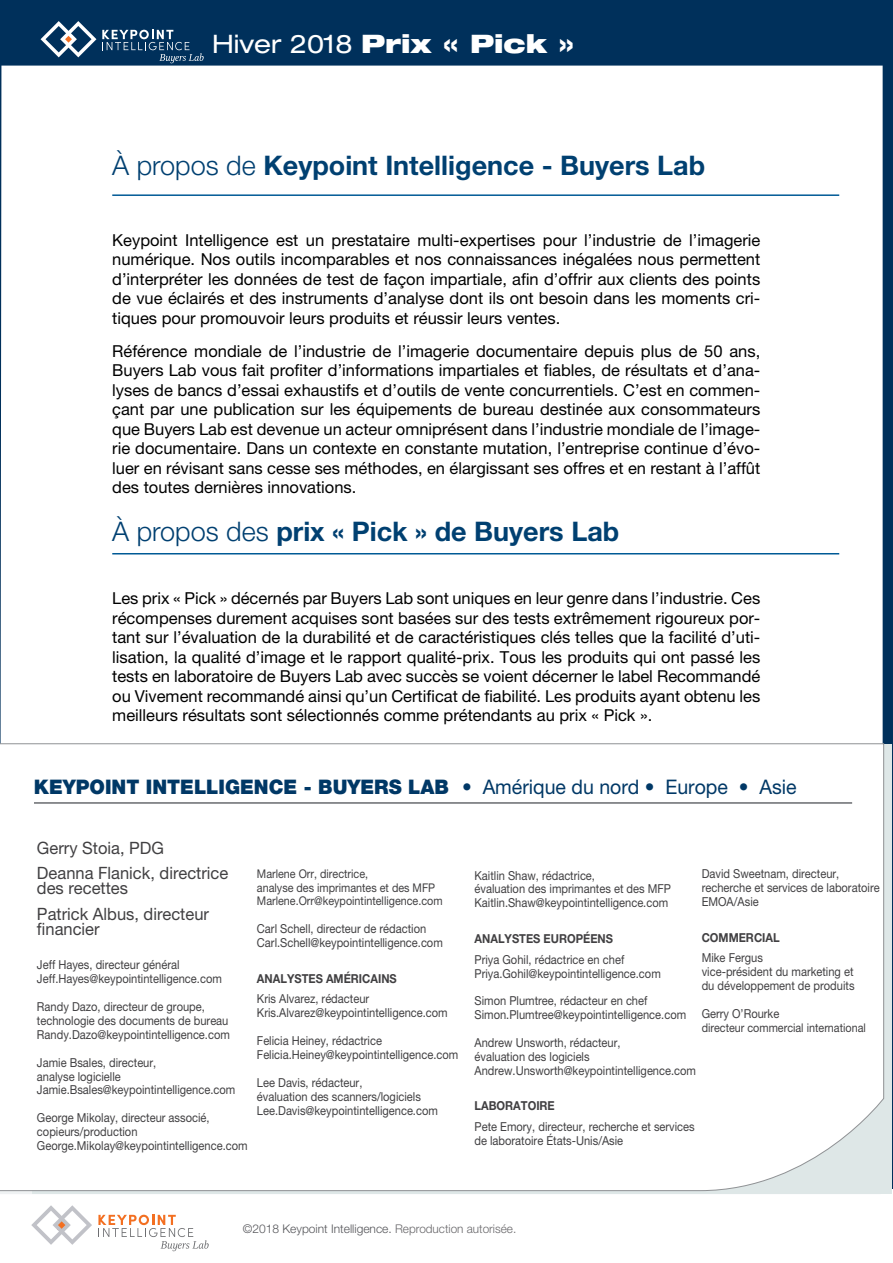
<style>
.page{position:relative;width:893px;height:1263px;background:#fff}
.page>*{position:absolute;margin:0;border:0;box-sizing:border-box;transform-origin:0 0}
.t1{font:700 27px "Helvetica Neue LT Pro";color:#004071}
.t2{font:900 expanded 25.5px "Helvetica Neue LT Pro";color:#fff}
.t3{font:900 20.1px "Helvetica Neue LT Pro";color:#003866}
.t4{font:16.95px/25.8px "Helvetica Neue LT Pro";color:#414042}
.t5{font:16.5px/19.5px "Helvetica Neue LT Pro";color:#000;text-align:justify}
.t6{font:12.3px/14px "Helvetica Neue LT Pro";color:#414042;scale:.9 1}
.t7{font:700 12.3px "Helvetica Neue LT Pro";color:#414042;scale:.9 1}
.t8{font:12px/13.5px "Helvetica Neue LT Pro";color:#414042;scale:.9 1}
.t9{font:300 12px "Helvetica Neue LT Pro";color:#55565a}
.s1{font-weight:400}
.s2{font-weight:300}
.s3{color:#68676a}
</style>
<div class="page">
<div style="left:0;top:0;width:893px;height:1188px;background:#00305b"></div>
<div style="left:0;top:66px;width:883px;height:677px;background:#fff"></div>
<svg style="left:31px;top:1205px;width:61px;height:40px"></svg>
<svg style="left:98px;top:1215px;width:111px;height:36px"></svg>
<div style="left:0;top:743px;width:884px;height:448px;background:#fff"></div>
<hr style="left:34px;top:802px;width:818px;height:2px;background:#808285">
<hr style="left:112px;top:194px;width:727px;height:2px;background:#005a96">
<hr style="left:112px;top:553px;width:727px;height:1px;background:#005a96">
<svg style="left:41px;top:21px;width:55px;height:36px"></svg>
<svg style="left:102px;top:30px;width:102px;height:33px"></svg>
<h2 class="t2" style="left:212px;top:27px;width:364px"><span class="s1">Hiver 2018</span> Prix « Pick »</h2>
<h1 class="t1" style="left:112px;top:149px;width:594px"><span class="s2">À propos de</span> Keypoint Intelligence - Buyers Lab</h1>
<p class="t5" style="left:112px;top:230px;width:650px">Keypoint Intelligence est un prestataire multi-expertises pour l’industrie de l’imagerie numérique. Nos outils incomparables et nos connaissances inégalées nous permettent d’interpréter les données de test de façon impartiale, afin d’offrir aux clients des points de vue éclairés et des instruments d’analyse dont ils ont besoin dans les moments cri&shy;tiques pour promouvoir leurs produits et réussir leurs ventes.</p>
<p class="t5" style="left:112px;top:341px;width:650px">Référence mondiale de l’industrie de l’imagerie documentaire depuis plus de 50 ans, Buyers Lab vous fait profiter d’informations impartiales et fiables, de résultats et d’ana&shy;lyses de bancs d’essai exhaustifs et d’outils de vente concurrentiels. C’est en commen&shy;çant par une publication sur les équipements de bureau destinée aux consommateurs que Buyers Lab est devenue un acteur omniprésent dans l’industrie mondiale de l’image&shy;rie documentaire. Dans un contexte en constante mutation, l’entreprise continue d’évo&shy;luer en révisant sans cesse ses méthodes, en élargissant ses offres et en restant à l’affût des toutes dernières innovations.</p>
<h1 class="t1" style="left:112px;top:515px;width:509px"><span class="s2">À propos des</span> prix « Pick » de Buyers Lab</h1>
<p class="t5" style="left:112px;top:588px;width:650px">Les prix « Pick » décernés par Buyers Lab sont uniques en leur genre dans l’industrie. Ces récompenses durement acquises sont basées sur des tests extrêmement rigoureux por&shy;tant sur l’évaluation de la durabilité et de caractéristiques clés telles que la facilité d’uti&shy;lisation, la qualité d’image et le rapport qualité-prix. Tous les produits qui ont passé les tests en laboratoire de Buyers Lab avec succès se voient décerner le label Recommandé ou Vivement recommandé ainsi qu’un Certificat de fiabilité. Les produits ayant obtenu les meilleurs résultats sont sélectionnés comme prétendants au prix « Pick ».</p>
<p class="t3" style="left:34px;top:774px;width:764px">KEYPOINT INTELLIGENCE - BUYERS LAB <span class="s1">• Amérique du nord • Europe • Asie</span></p>
<p class="t4" style="left:37px;top:834px;width:193px">Gerry Stoia, PDG<br>Deanna Flanick, directrice</p>
<p class="t4" style="left:37px;top:875px;width:174px">des recettes<br>Patrick Albus, directeur</p>
<p class="t4" style="left:37px;top:915px;width:64px">financier</p>
<p class="t6" style="left:37px;top:958px;width:207px">Jeff Hayes, directeur général<br>Jeff.Hayes@keypointintelligence.com</p>
<p class="t6" style="left:37px;top:999px;width:216px">Randy Dazo, directeur de groupe, technologie des documents de bureau<br>Randy.Dazo@keypointintelligence.com</p>
<p class="t6" style="left:37px;top:1055px;width:222px">Jamie Bsales, directeur,<br>analyse logicielle<br>Jamie.Bsales@keypointintelligence.com</p>
<p class="t6" style="left:37px;top:1111px;width:236px">George Mikolay, directeur associé, copieurs/production<br>George.Mikolay@keypointintelligence.com</p>
<p class="t8" style="left:257px;top:867px;width:208px">Marlene Orr, directrice,<br>analyse des imprimantes et des MFP<br>Marlene.Orr@keypointintelligence.com</p>
<p class="t6" style="left:257px;top:922px;width:208px">Carl Schell, directeur de rédaction<br>Carl.Schell@keypointintelligence.com</p>
<p class="t7" style="left:257px;top:970px;width:157px">ANALYSTES AMÉRICAINS</p>
<p class="t6" style="left:257px;top:992px;width:214px">Kris Alvarez, rédacteur<br>Kris.Alvarez@keypointintelligence.com</p>
<p class="t6" style="left:257px;top:1034px;width:225px">Felicia Heiney, rédactrice<br>Felicia.Heiney@keypointintelligence.com</p>
<p class="t6" style="left:257px;top:1075px;width:203px">Lee Davis, rédacteur,<br>évaluation des scanners/logiciels<br>Lee.Davis@keypointintelligence.com</p>
<p class="t6" style="left:702px;top:867px;width:199px">David Sweetnam, directeur, recherche et services de laboratoire<br>EMOA/Asie</p>
<p class="t7" style="left:702px;top:929px;width:88px">COMMERCIAL</p>
<p class="t6" style="left:702px;top:951px;width:171px">Mike Fergus<br>vice-président du marketing et du développement de produits</p>
<p class="t6" style="left:702px;top:1006px;width:88px">Gerry O’Rourke</p>
<p class="t8" style="left:702px;top:1020px;width:184px">directeur commercial international</p>
<p class="t6" style="left:474px;top:868px;width:220px">Kaitlin Shaw, rédactrice,<br>évaluation des imprimantes et des MFP<br>Kaitlin.Shaw@keypointintelligence.com</p>
<p class="t7" style="left:474px;top:931px;width:155px">ANALYSTES EUROPÉENS</p>
<p class="t6" style="left:474px;top:952px;width:209px">Priya Gohil, rédactrice en chef<br>Priya.Gohil@keypointintelligence.com</p>
<p class="t6" style="left:474px;top:994px;width:237px">Simon Plumtree, rédacteur en chef<br>Simon.Plumtree@keypointintelligence.com</p>
<p class="t6" style="left:474px;top:1035px;width:248px">Andrew Unsworth, rédacteur,<br>évaluation des logiciels<br>Andrew.Unsworth@keypointintelligence.com</p>
<p class="t7" style="left:474px;top:1098px;width:91px">LABORATOIRE</p>
<p class="t6" style="left:474px;top:1120px;width:246px">Pete Emory, directeur, recherche et services de laboratoire États-Unis/Asie</p>
<p class="t9" style="left:243px;top:1221px;width:275px">©2018 Keypoint Intelligence. <span class="s3">Reproduction autorisée.</span></p>
</div>
